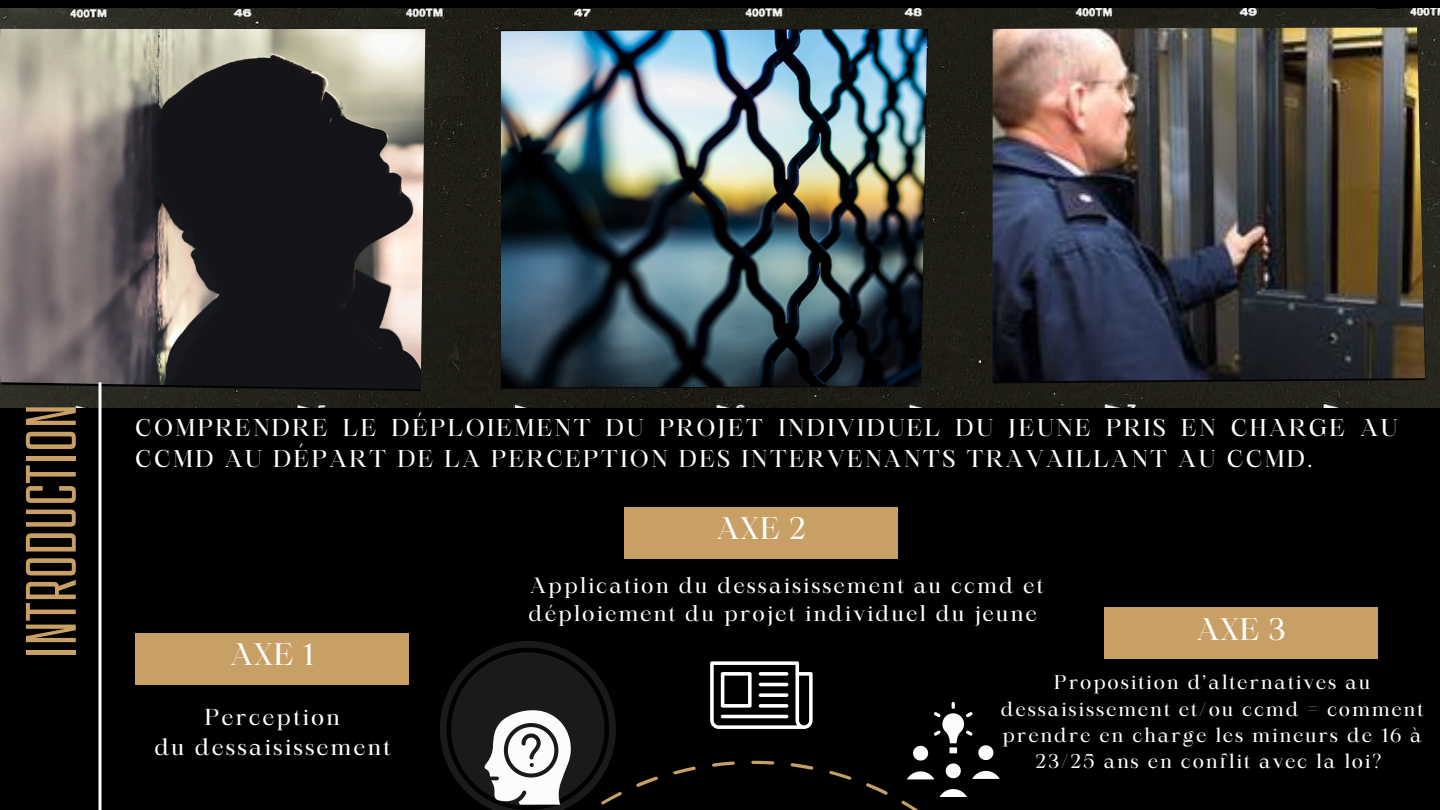
<style>
.page{position:relative;width:1440px;height:810px;background:#000}
.page>*{position:absolute;margin:0;border:0;box-sizing:border-box;transform-origin:0 0}
.t1{font:65px "Kief Tek Regular Tall";color:#c89f65}
.t2{font:29.8px "Maharlika";letter-spacing:.01em;color:#fff}
.t3{font:23.3px/31.5px "Maharlika";letter-spacing:.1em;color:#fff}
.t4{font:22.1px/30px "Maharlika";letter-spacing:.1em;color:#fff;text-align:center}
.t5{font:21.1px/28.5px "Maharlika";letter-spacing:.1em;color:#fff}
.t6{font:19.1px/26.2px "Maharlika";letter-spacing:.1em;color:#fff;text-align:center}
</style>
<div class="page">
<div style="left:135px;top:633px;width:274px;height:51px;background:#c89f65"></div>
<div style="left:625px;top:507px;width:273px;height:51px;background:#c89f65"></div>
<div style="left:1104px;top:608px;width:274px;height:51px;background:#c89f65"></div>
<svg style="left:440px;top:641px;width:560px;height:169px"></svg>
<img style="left:0;top:9px;width:1440px;height:398px">
<img style="left:0;top:29px;width:425px;height:360px">
<img style="left:501px;top:29px;width:426px;height:359px">
<img style="left:993px;top:27px;width:432px;height:355px">
<hr style="left:99px;top:382px;width:3px;height:428px;background:#fff">
<p class="t1" style="left:27px;top:659px;width:256px;rotate:-90deg">INTRODUCTION</p>
<h2 class="t3" style="left:135px;top:414px;width:1264px">COMPRENDRE LE DÉPLOIEMENT DU PROJET INDIVIDUEL DU JEUNE PRIS EN CHARGE AU<br>CCMD AU DÉPART DE LA PERCEPTION DES INTERVENANTS TRAVAILLANT AU CCMD.</h2>
<p class="t2" style="left:231px;top:643px;width:85px">AXE 1</p>
<h1 class="t4" style="left:154px;top:705px;width:237px">Perception<br>du dessaisissement</h1>
<p class="t2" style="left:717px;top:516px;width:91px">AXE 2</p>
<h1 class="t5" style="left:529px;top:573px;width:516px">Application du dessaisissement au ccmd et déploiement du projet individuel du jeune</h1>
<p class="t2" style="left:1197px;top:617px;width:90px">AXE 3</p>
<h3 class="t6" style="left:1001px;top:671px;width:424px">Proposition d’alternatives au dessaisissement et/ou ccmd = comment prendre en charge les mineurs de 16 à 23/25 ans en conflit avec la loi?</h3>
</div>
